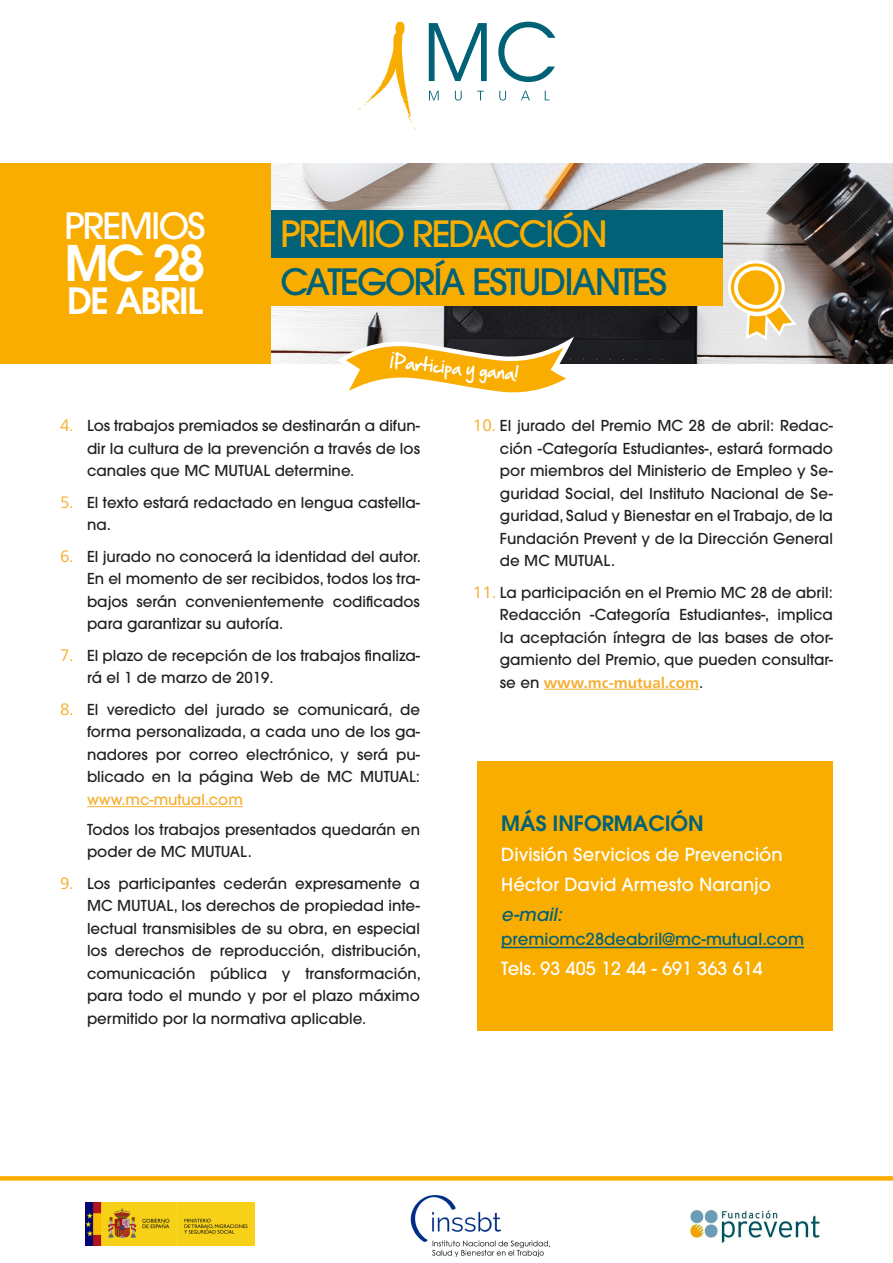
<style>
.page{position:relative;width:893px;height:1263px;background:#fff}
.page>*{position:absolute;margin:0;border:0;box-sizing:border-box;transform-origin:0 0}
.t1{font:600 48.75px "ITC Avant Garde Std";color:#fff}
.t2{font:500 36px "ITC Avant Garde Std";letter-spacing:-.05em;color:#016176}
.t3{font:500 36px "ITC Avant Garde Std";letter-spacing:-.05em;color:#f9ad00}
.t4{font:500 36px "ITC Avant Garde Std";letter-spacing:-.05em;color:#fff}
.t5{font:600 36px "ITC Avant Garde Std";letter-spacing:-.05em;color:#fff}
.Texto_normal{font:600 21px "ITC Avant Garde Std";color:#016176}
.Texto_normal-2{font:500 18px "ITC Avant Garde Std";color:#fff}
.Texto_normal-3{font:italic 500 18px "ITC Avant Garde Std";color:#016176}
.Texto_normal-4{font:500 16.5px "ITC Avant Garde Std";color:#016176}
.t6{font:15.75px "Hand Of Sean";color:#fff}
.Texto_normal-5{font:500 15px/22.5px "ITC Avant Garde Std";color:#231f20;text-align:justify}
.s1{font-family:"Frutiger Neue LT Pro";font-weight:400;font-size:16.5px;color:#f6af31}
.s2{color:#f6af31}
.s3{font-family:"Frutiger Neue LT Pro";font-weight:700;color:#f6af31}
</style>
<div class="page">
<div style="left:0;top:1176px;width:893px;height:5px;background:#f9ad00"></div>
<img style="left:270px;top:164px;width:623px;height:200px">
<div style="left:270px;top:258px;width:452px;height:48px;background:#f9ad00"></div>
<div style="left:270px;top:210px;width:452px;height:48px;background:#016176"></div>
<div style="left:0;top:163px;width:270px;height:201px;background:#f9ad00"></div>
<svg style="left:329px;top:322px;width:254px;height:71px"></svg>
<svg style="left:720px;top:252px;width:81px;height:97px"></svg>
<svg style="left:358px;top:22px;width:58px;height:108px"></svg>
<svg style="left:498px;top:22px;width:57px;height:60px"></svg>
<svg style="left:455px;top:91px;width:7px;height:10px"></svg>
<svg style="left:477px;top:91px;width:7px;height:9px"></svg>
<svg style="left:499px;top:91px;width:7px;height:10px"></svg>
<svg style="left:521px;top:91px;width:9px;height:9px"></svg>
<svg style="left:545px;top:91px;width:5px;height:9px"></svg>
<svg style="left:429px;top:23px;width:58px;height:58px"></svg>
<svg style="left:429px;top:91px;width:10px;height:9px"></svg>
<img style="left:689px;top:1210px;width:131px;height:34px">
<img style="left:410px;top:1195px;width:140px;height:61px">
<img style="left:86px;top:1203px;width:169px;height:42px">
<hr style="left:87px;top:806px;width:156px;height:1px;background:#f6af31">
<hr style="left:544px;top:689px;width:155px;height:1px;background:#f6af31">
<div style="left:477px;top:761px;width:356px;height:269px;background:#f9ad00"></div>
<hr style="left:501px;top:947px;width:303px;height:1px;background:#016176">
<h2 class="t4" style="left:65px;top:203px;width:142px">PREMIOS</h2>
<h2 class="t3" style="left:280px;top:211px;width:329px">PREMIO REDACCIÓN</h2>
<h1 class="t1" style="left:65px;top:231px;width:142px">MC 28</h1>
<h2 class="t5" style="left:67px;top:278px;width:137px">DE ABRIL</h2>
<h2 class="t2" style="left:280px;top:259px;width:388px">CATEGORÍA ESTUDIANTES</h2>
<p class="t6" style="left:392px;top:347px;width:130px;rotate:6deg">¡Participa y gana!</p>
<p class="Texto_normal-5" style="left:87px;top:414px;width:335px;text-indent:-27px"><span class="s1">4.</span> Los trabajos premiados se destinarán a difun&shy;dir la cultura de la prevención a través de los canales que MC MUTUAL determine.</p>
<p class="Texto_normal-5" style="left:87px;top:491px;width:335px;text-indent:-27px"><span class="s1">5.</span> El texto estará redactado en lengua castella&shy;na.</p>
<p class="Texto_normal-5" style="left:87px;top:545px;width:336px;text-indent:-27px"><span class="s1">6.</span> El jurado no conocerá la identidad del autor.<br>En el momento de ser recibidos, todos los tra&shy;bajos serán convenientemente codificados para garantizar su autoría.</p>
<p class="Texto_normal-5" style="left:87px;top:644px;width:335px;text-indent:-27px"><span class="s1">7.</span> El plazo de recepción de los trabajos finaliza&shy;rá el 1 de marzo de 2019.</p>
<p class="Texto_normal-5" style="left:87px;top:698px;width:335px;text-indent:-27px"><span class="s1">8.</span> El veredicto del jurado se comunicará, de forma personalizada, a cada uno de los ga&shy;nadores por correo electrónico, y será pu&shy;blicado en la página Web de MC MUTUAL: <span class="s2">www.mc-mutual.com</span></p>
<p class="Texto_normal-5" style="left:87px;top:818px;width:335px">Todos los trabajos presentados quedarán en poder de MC MUTUAL.</p>
<p class="Texto_normal-5" style="left:87px;top:872px;width:336px;text-indent:-27px"><span class="s1">9.</span> Los participantes cederán expresamente a MC MUTUAL, los derechos de propiedad inte&shy;lectual transmisibles de su obra, en especial los derechos de reproducción, distribución, comunicación pública y transformación, para todo el mundo y por el plazo máximo permitido por la normativa aplicable.</p>
<p class="Texto_normal-5" style="left:500px;top:414px;width:335px;text-indent:-27px"><span class="s1">10.</span> El jurado del Premio MC 28 de abril: Redac&shy;ción -Categoría Estudiantes-, estará formado por miembros del Ministerio de Empleo y Se&shy;guridad Social, del Instituto Nacional de Se&shy;guridad, Salud y Bienestar en el Trabajo, de la Fundación Prevent y de la Dirección General de MC MUTUAL.</p>
<p class="Texto_normal-5" style="left:500px;top:581px;width:334px;text-indent:-27px"><span class="s1">11.</span> La participación en el Premio MC 28 de abril:<br>Redacción -Categoría Estudiantes-, implica la aceptación íntegra de las bases de otor&shy;gamiento del Premio, que pueden consultar&shy;se en <span class="s3">www.mc-mutual.com</span>.</p>
<p class="Texto_normal" style="left:501px;top:810px;width:204px">MÁS INFORMACIÓN</p>
<p class="Texto_normal-2" style="left:501px;top:843px;width:283px">División Servicios de Prevención</p>
<p class="Texto_normal-2" style="left:501px;top:873px;width:271px">Héctor David Armesto Naranjo</p>
<p class="Texto_normal-3" style="left:501px;top:903px;width:66px">e-mail:</p>
<p class="Texto_normal-4" style="left:501px;top:929px;width:304px">premiomc28deabril@mc-mutual.com</p>
<p class="Texto_normal-2" style="left:501px;top:957px;width:263px">Tels. 93 405 12 44 - 691 363 614</p>
</div>
